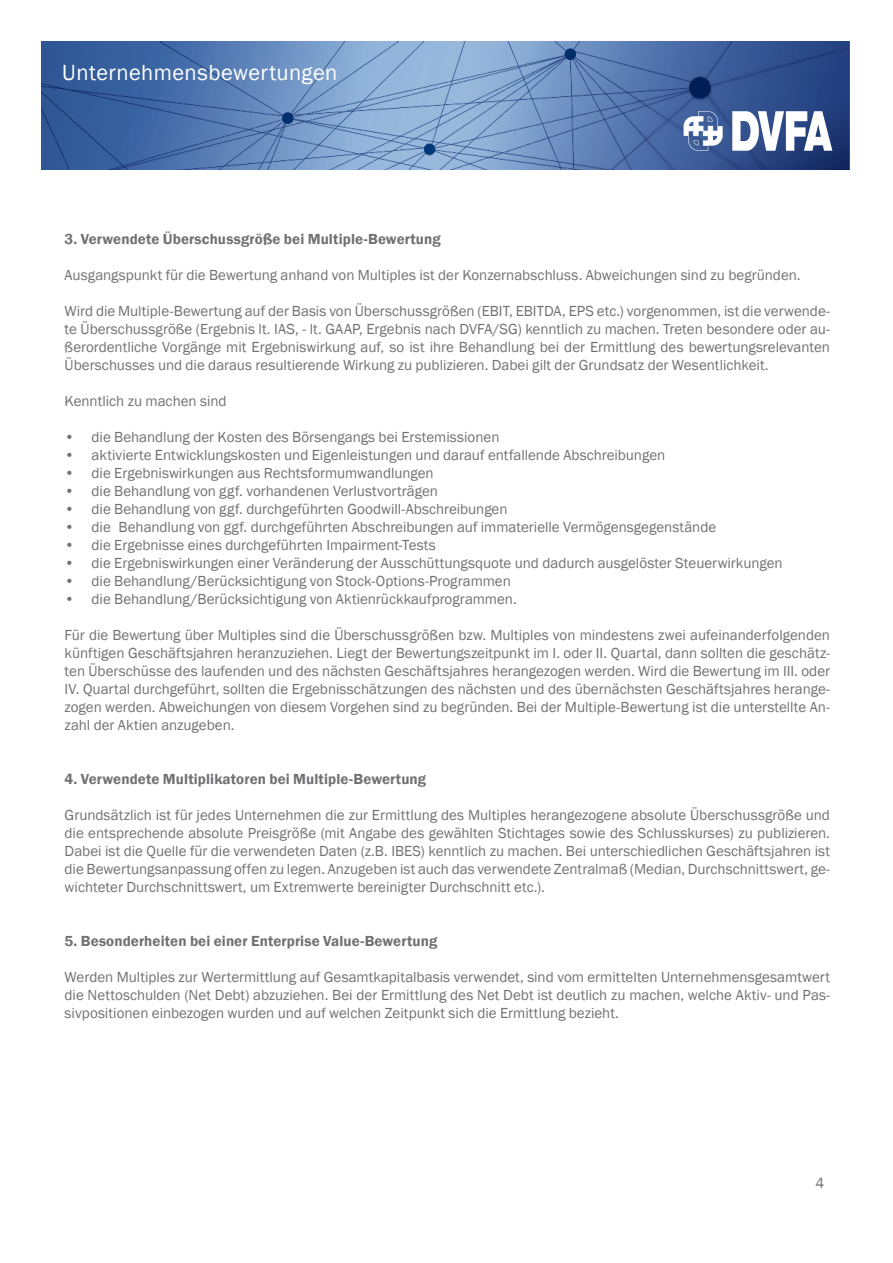
<style>
.page{position:relative;width:893px;height:1263px;background:#fff}
.page>*{position:absolute;margin:0;border:0;box-sizing:border-box;transform-origin:0 0}
.t1{font:22.5px "Franklin Gothic";letter-spacing:.02em;color:#fff}
.t2{font:15px/18px "Franklin Gothic";color:#717074;text-align:justify}
.t3{font:600 15px "Franklin Gothic";letter-spacing:.005em;color:#717074}
</style>
<div class="page">
<img style="left:41px;top:42px;width:808px;height:127px">
<svg style="left:732px;top:111px;width:100px;height:40px"></svg>
<svg style="left:684px;top:111px;width:39px;height:40px"></svg>
<h1 class="t1" style="left:62px;top:58px;width:277px">Unternehmensbewertungen</h1>
<p class="t3" style="left:65px;top:230px;width:378px">3. Verwendete Überschussgröße bei Multiple-Bewertung</p>
<p class="t2" style="left:65px;top:267px;width:738px">Ausgangspunkt für die Bewertung anhand von Multiples ist der Konzernabschluss. Abweichungen sind zu begründen.</p>
<p class="t2" style="left:65px;top:303px;width:767px">Wird die Multiple-Bewertung auf der Basis von Überschussgrößen (EBIT, EBITDA, EPS etc.) vorgenommen, ist die verwende&shy;te Überschussgröße (Ergebnis lt. IAS, - lt. GAAP, Ergebnis nach DVFA/SG) kenntlich zu machen. Treten besondere oder au&shy;ßerordentliche Vorgänge mit Ergebniswirkung auf, so ist ihre Behandlung bei der Ermittlung des bewertungsrelevanten Überschusses und die daraus resultierende Wirkung zu publizieren. Dabei gilt der Grundsatz der Wesentlichkeit.</p>
<p class="t2" style="left:65px;top:393px;width:163px">Kenntlich zu machen sind</p>
<p class="t2" style="left:65px;top:429px;width:436px">• die Behandlung der Kosten des Börsengangs bei Erstemissionen</p>
<p class="t2" style="left:65px;top:447px;width:602px">• aktivierte Entwicklungskosten und Eigenleistungen und darauf entfallende Abschreibungen</p>
<p class="t2" style="left:65px;top:465px;width:371px">• die Ergebniswirkungen aus Rechtsformumwandlungen</p>
<p class="t2" style="left:65px;top:483px;width:375px">• die Behandlung von ggf. vorhandenen Verlustvorträgen</p>
<p class="t2" style="left:65px;top:501px;width:444px">• die Behandlung von ggf. durchgeführten Goodwill-Abschreibungen</p>
<p class="t2" style="left:65px;top:519px;width:653px">• die Behandlung von ggf. durchgeführten Abschreibungen auf immaterielle Vermögensgegenstände</p>
<p class="t2" style="left:65px;top:537px;width:373px">• die Ergebnisse eines durchgeführten Impairment-Tests</p>
<p class="t2" style="left:65px;top:555px;width:719px">• die Ergebniswirkungen einer Veränderung der Ausschüttungsquote und dadurch ausgelöster Steuerwirkungen</p>
<p class="t2" style="left:65px;top:573px;width:448px">• die Behandlung/Berücksichtigung von Stock-Options-Programmen</p>
<p class="t2" style="left:65px;top:591px;width:454px">• die Behandlung/Berücksichtigung von Aktienrückkaufprogrammen.</p>
<p class="t2" style="left:65px;top:627px;width:767px">Für die Bewertung über Multiples sind die Überschussgrößen bzw. Multiples von mindestens zwei aufeinanderfolgenden künftigen Geschäftsjahren heranzuziehen. Liegt der Bewertungszeitpunkt im I. oder II. Quartal, dann sollten die geschätz&shy;ten Überschüsse des laufenden und des nächsten Geschäftsjahres herangezogen werden. Wird die Bewertung im III. oder IV. Quartal durchgeführt, sollten die Ergebnisschätzungen des nächsten und des übernächsten Geschäftsjahres herange&shy;zogen werden. Abweichungen von diesem Vorgehen sind zu begründen. Bei der Multiple-Bewertung ist die unterstellte An&shy;zahl der Aktien anzugeben.</p>
<p class="t3" style="left:65px;top:770px;width:363px">4. Verwendete Multiplikatoren bei Multiple-Bewertung</p>
<p class="t2" style="left:65px;top:807px;width:767px">Grundsätzlich ist für jedes Unternehmen die zur Ermittlung des Multiples herangezogene absolute Überschussgröße und die entsprechende absolute Preisgröße (mit Angabe des gewählten Stichtages sowie des Schlusskurses) zu publizieren.<br>Dabei ist die Quelle für die verwendeten Daten (z.B. IBES) kenntlich zu machen. Bei unterschiedlichen Geschäftsjahren ist die Bewertungsanpassung offen zu legen. Anzugeben ist auch das verwendete Zentralmaß (Median, Durchschnittswert, ge&shy;wichteter Durchschnittswert, um Extremwerte bereinigter Durchschnitt etc.).</p>
<p class="t3" style="left:65px;top:932px;width:374px">5. Besonderheiten bei einer Enterprise Value-Bewertung</p>
<p class="t2" style="left:65px;top:969px;width:767px">Werden Multiples zur Wertermittlung auf Gesamtkapitalbasis verwendet, sind vom ermittelten Unternehmensgesamtwert die Nettoschulden (Net Debt) abzuziehen. Bei der Ermittlung des Net Debt ist deutlich zu machen, welche Aktiv- und Pas&shy;sivpositionen einbezogen wurden und auf welchen Zeitpunkt sich die Ermittlung bezieht.</p>
<p class="t2" style="left:815px;top:1174px;width:10px">4</p>
</div>
